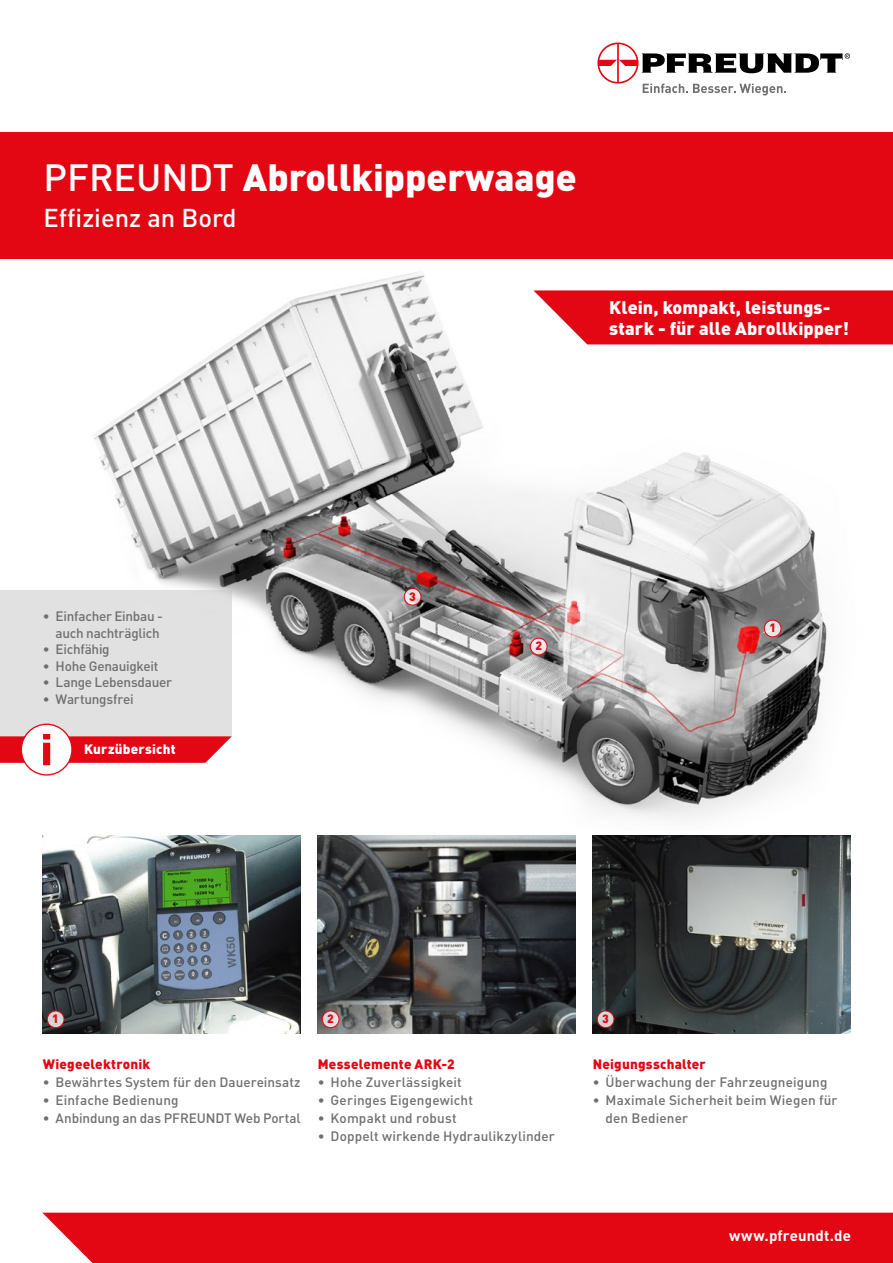
<style>
.page{position:relative;width:893px;height:1263px;background:#fff}
.page>*{position:absolute;margin:0;border:0;box-sizing:border-box;transform-origin:0 0}
.t1{font:900 37.5px "DIN Pro";color:#fff}
.t2{font:500 25.5px "DIN Pro";color:#fff}
.t3{font:900 18px/21px "DIN Pro";color:#fff}
.t4{font:700 15px "DIN Pro";letter-spacing:.01em;color:#fff}
.t5{font:500 13.5px/18px "DIN Pro";letter-spacing:.01em;color:#706f6f}
.t6{font:500 13.5px/16.5px "DIN Pro";letter-spacing:-.02em;color:#706f6f;text-align:right}
.t7{font:900 13.5px "DIN Pro";letter-spacing:.015em;color:#e30613}
.t8{font:500 13.5px "DIN Pro";letter-spacing:-.01em;color:#706f6f}
.t9{font:900 13.5px "DIN Pro";letter-spacing:.015em;color:#fff}
.t10{font:900 12px "DIN Pro";color:#e30613}
.s1{font-weight:500}
</style>
<div class="page">
<img style="left:318px;top:835px;width:258px;height:198px">
<img style="left:593px;top:835px;width:258px;height:198px">
<img style="left:43px;top:835px;width:258px;height:198px">
<img style="left:0;top:271px;width:889px;height:548px">
<svg style="left:47px;top:1011px;width:17px;height:17px"></svg>
<div style="left:47px;top:1011px;width:17px;height:17px;border:1px solid #e30613;border-radius:50%"></div>
<svg style="left:764px;top:620px;width:17px;height:17px"></svg>
<div style="left:764px;top:620px;width:17px;height:17px;border:1px solid #e30613;border-radius:50%"></div>
<svg style="left:530px;top:638px;width:17px;height:17px"></svg>
<div style="left:530px;top:638px;width:17px;height:17px;border:1px solid #e30613;border-radius:50%"></div>
<svg style="left:404px;top:588px;width:17px;height:17px"></svg>
<div style="left:404px;top:588px;width:17px;height:17px;border:1px solid #e30613;border-radius:50%"></div>
<svg style="left:597px;top:1011px;width:17px;height:17px"></svg>
<div style="left:597px;top:1011px;width:17px;height:17px;border:1px solid #e30613;border-radius:50%"></div>
<svg style="left:322px;top:1011px;width:17px;height:17px"></svg>
<div style="left:322px;top:1011px;width:17px;height:17px;border:1px solid #e30613;border-radius:50%"></div>
<svg style="left:533px;top:290px;width:360px;height:54px;background:#e51b27"></svg>
<div style="left:0;top:133px;width:893px;height:126px;background:#e30613"></div>
<div style="left:42px;top:1213px;width:851px;height:50px;background:#e30613"></div>
<svg style="left:597px;top:43px;width:253px;height:53px"></svg>
<h1 class="t1" style="left:44px;top:152px;width:535px"><span class="s1">PFREUNDT</span> Abrollkipperwaage</h1>
<h2 class="t2" style="left:44px;top:200px;width:195px">Effizienz an Bord</h2>
<h3 class="t3" style="left:609px;top:296px;width:241px">Klein, kompakt, leistungs&shy;stark - für alle Abrollkipper!</h3>
<p class="t6" style="left:43px;top:608px;width:122px">• Einfacher Einbau - auch nachträglich</p>
<p class="t6" style="left:43px;top:641px;width:68px">• Eichfähig</p>
<p class="t6" style="left:43px;top:657px;width:117px">• Hohe Genauigkeit</p>
<p class="t6" style="left:43px;top:674px;width:131px">• Lange Lebensdauer</p>
<p class="t6" style="left:43px;top:690px;width:92px">• Wartungsfrei</p>
<p class="t9" style="left:84px;top:740px;width:93px">Kurzübersicht</p>
<p class="t10" style="left:409px;top:588px;width:8px">3</p>
<p class="t10" style="left:535px;top:638px;width:8px">2</p>
<p class="t10" style="left:769px;top:620px;width:8px">1</p>
<p class="t10" style="left:52px;top:1011px;width:8px">1</p>
<p class="t7" style="left:43px;top:1054px;width:109px">Wiegeelektronik</p>
<p class="t5" style="left:43px;top:1072px;width:259px">• Bewährtes System für den Dauereinsatz</p>
<p class="t5" style="left:43px;top:1090px;width:137px">• Einfache Bedienung</p>
<p class="t8" style="left:43px;top:1108px;width:259px">• Anbindung an das PFREUNDT Web Portal</p>
<p class="t10" style="left:327px;top:1011px;width:8px">2</p>
<p class="t10" style="left:602px;top:1011px;width:8px">3</p>
<p class="t7" style="left:318px;top:1054px;width:138px">Messelemente ARK-2</p>
<p class="t5" style="left:318px;top:1072px;width:146px">• Hohe Zuverlässigkeit</p>
<p class="t5" style="left:318px;top:1090px;width:157px">• Geringes Eigengewicht</p>
<p class="t5" style="left:318px;top:1108px;width:140px">• Kompakt und robust</p>
<p class="t5" style="left:318px;top:1126px;width:239px">• Doppelt wirkende Hydraulikzylinder</p>
<p class="t7" style="left:593px;top:1054px;width:115px">Neigungsschalter</p>
<p class="t5" style="left:593px;top:1072px;width:236px">• Überwachung der Fahrzeugneigung</p>
<p class="t5" style="left:606px;top:1090px;width:233px;text-indent:-13px">• Maximale Sicherheit beim Wiegen für den Bediener</p>
<p class="t4" style="left:729px;top:1226px;width:123px">www.pfreundt.de</p>
</div>
